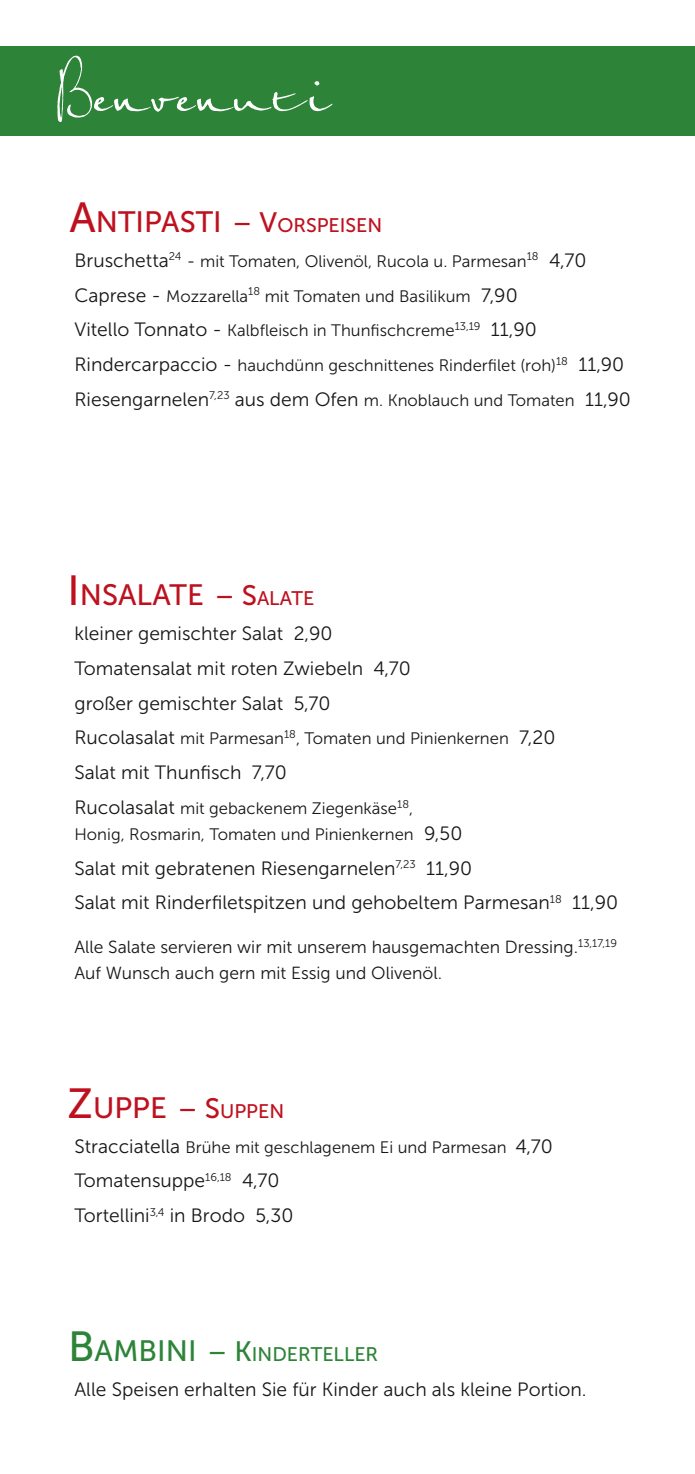
<style>
.page{position:relative;width:695px;height:1474px;background:#fff}
.page>*{position:absolute;margin:0;border:0;box-sizing:border-box;transform-origin:0 0}
.t1{font:29.4px "Museo Sans 500";color:#be111f}
.t2{font:19.6px "Museo Sans 500";color:#be111f}
.t3{font:19.6px "Museo Sans 500";color:#2d8438}
.t4{font:19.25px/34.6px "Museo Sans 300";color:#181716}
.t5{font:17.5px/26.1px "Museo Sans 300";color:#181716}
.t6{font:16.62px/34.6px "Museo Sans 300";color:#181716}
.s1{font-size:42px}
.s2{font-size:29.4px}
.s3{font-size:28px}
.s4{font-size:19.25px}
.s5{font-size:17.5px}
.s6{font-size:16.62px}
.s7{font-size:19.6px}
</style>
<div class="page">
<div style="left:0;top:46px;width:694px;height:90px;background:#2d8438"></div>
<svg style="left:57px;top:56px;width:275px;height:66px"></svg>
<p class="t2" style="left:69px;top:214px;width:314px"><span class="s1">A</span><span class="s2">NTIPASTI</span> <span class="s3">– V</span>ORSPEISEN</p>
<p class="t6" style="left:74px;top:244px;width:551px"><span class="s4">Bruschetta</span><sup>24</sup> <span class="s5">-</span> mit Tomaten, Olivenöl, Rucola u. Parmesan<sup>18</sup> <span class="s4">4,70<br>Caprese -</span> Mozzarella<sup>18</sup> mit Tomaten und Basilikum <span class="s4">7,90<br>Vitello Tonnato -</span> Kalbfleisch in Thunfischcreme<sup>13,19</sup> <span class="s4">11,90<br>Rindercarpaccio -</span> hauchdünn geschnittenes Rinderfilet (roh)<sup>18</sup> <span class="s4">11,90</span></p>
<p class="t4" style="left:74px;top:382px;width:558px">Riesengarnelen<sup>7,23</sup> aus dem Ofen <span class="s6">m. Knoblauch und Tomaten</span> 11,90</p>
<h1 class="t1" style="left:67px;top:579px;width:248px"><span class="s1">I</span>NSALATE <span class="s3">– S</span><span class="s7">ALATE</span></h1>
<p class="t4" style="left:74px;top:616px;width:338px">kleiner gemischter Salat 2,90<br>Tomatensalat mit roten Zwiebeln 4,70 großer gemischter Salat 5,70</p>
<p class="t6" style="left:74px;top:721px;width:482px"><span class="s4">Rucolasalat</span> mit Parmesan<sup>18</sup>, Tomaten und Pinienkernen <span class="s4">7,20</span></p>
<p class="t4" style="left:74px;top:755px;width:214px">Salat mit Thunfisch 7,70</p>
<p class="t6" style="left:74px;top:795px;width:389px;line-height:26.1px"><span class="s4">Rucolasalat</span> mit gebackenem Ziegenkäse<sup>18</sup>,<br>Honig, Rosmarin, Tomaten und Pinienkernen <span class="s4">9,50</span></p>
<p class="t4" style="left:74px;top:851px;width:545px">Salat mit gebratenen Riesengarnelen<sup>7,23</sup> 11,90<br>Salat mit Rinderfiletspitzen und gehobeltem Parmesan<sup>18</sup> 11,90</p>
<p class="t5" style="left:74px;top:934px;width:544px">Alle Salate servieren wir mit unserem hausgemachten Dressing.<sup>13,17,19<br></sup>Auf Wunsch auch gern mit Essig und Olivenöl.</p>
<p class="t2" style="left:67px;top:1100px;width:218px"><span class="s1">Z</span><span class="s2">UPPE</span> <span class="s3">– S</span>UPPEN</p>
<p class="t6" style="left:74px;top:1129px;width:480px"><span class="s4">Stracciatella</span> Brühe mit geschlagenem Ei und Parmesan <span class="s4">4,70</span></p>
<p class="t4" style="left:74px;top:1163px;width:220px">Tomatensuppe<sup>16,18</sup> 4,70<br>Tortellini<sup>3,4</sup> in Brodo 5,30</p>
<p class="t3" style="left:68px;top:1343px;width:311px"><span class="s1">B</span><span class="s2">AMBINI</span> <span class="s3">– K</span>INDERTELLER</p>
<p class="t4" style="left:74px;top:1371px;width:513px">Alle Speisen erhalten Sie für Kinder auch als kleine Portion.</p>
</div>
